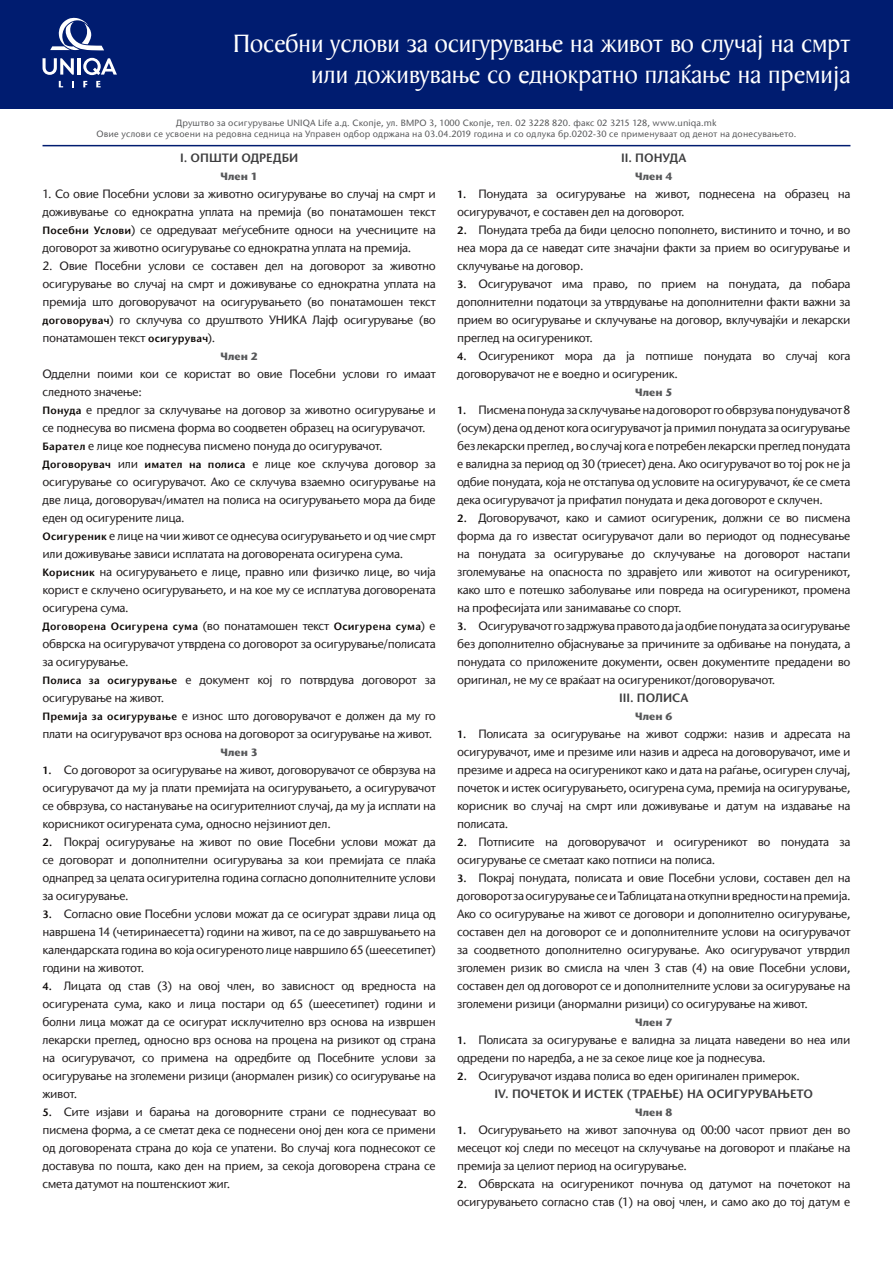
<style>
.page{position:relative;width:893px;height:1263px;background:#fff}
.page>*{position:absolute;margin:0;border:0;box-sizing:border-box;transform-origin:0 0}
.поглавје_наслов{font:27px/31.5px "Baker Signet";color:#fff;text-align:right}
.текст{font:500 12px/18px "Stone Sans ITC";letter-spacing:-.03em;color:#231f20;text-align:justify}
.член_наслов{font:600 12px "Stone Sans ITC";color:#3e3e3f}
.текст-2{font:600 10.5px "Stone Sans ITC";letter-spacing:.025em;color:#0c0806}
.член{font:700 10.5px "Stone Sans ITC";color:#57585a}
.наслов_хедер{font:500 9px "Stone Sans ITC";letter-spacing:.015em;color:#57585a}
.s1{font-weight:600;font-size:10.5px;color:#0c0806}
.s2{font-weight:500;font-size:12px;color:#231f20}
</style>
<div class="page">
<div style="left:0;top:0;width:893px;height:108px;background:#001c70"></div>
<hr style="left:77px;top:58px;width:4px;height:17px;background:#fff">
<svg style="left:83px;top:58px;width:34px;height:17px"></svg>
<svg style="left:50px;top:17px;width:54px;height:33px"></svg>
<hr style="left:43px;top:145px;width:807px;height:1px;background:#001c70">
<svg style="left:43px;top:58px;width:31px;height:17px"></svg>
<svg style="left:59px;top:81px;width:4px;height:6px"></svg>
<svg style="left:72px;top:81px;width:2px;height:6px"></svg>
<svg style="left:83px;top:81px;width:4px;height:6px"></svg>
<svg style="left:96px;top:81px;width:5px;height:6px"></svg>
<p class="поглавје_наслов" style="left:233px;top:28px;width:619px">Посебни услови за осигурување на живот во случај на смрт или доживување со еднократно плаќање на премија</p>
<p class="наслов_хедер" style="left:176px;top:117px;width:542px">Друштво за осигурување UNIQA Life а.д. Скопје, ул. ВМРО 3, 1000 Скопје, тел. 02 3228 820. факс 02 3215 128, www.uniqa.mk</p>
<p class="наслов_хедер" style="left:97px;top:128px;width:701px">Овие услови се усвоени на редовна седница на Управен одбор одржана на 03.04.2019 година и со одлука бр.0202-30 се применуваат од денот на донесувањето.</p>
<p class="член_наслов" style="left:180px;top:150px;width:120px">I. ОПШТИ ОДРЕДБИ</p>
<p class="член" style="left:220px;top:169px;width:39px">Член 1</p>
<p class="текст" style="left:43px;top:185px;width:395px">1. Со овие Посебни услови за животно осигурување во случај на смрт и доживување со еднократна уплата на премија (во понатамошен текст <span class="s1">Посебни Услови</span>) се одредуваат меѓусебните односи на учесниците на договорот за животно осигурување со еднократна уплата на премија.</p>
<p class="текст" style="left:43px;top:257px;width:395px">2. Овие Посебни услови се составен дел на договорот за животно осигурување во случај на смрт и доживување со еднократна уплата на премија што договорувачот на осигурувањето (во понатамошен текст <span class="s1">договорувач</span>) го склучува со друштвото УНИКА Лајф осигурување (во понатамошен текст <span class="s1">осигурувач</span>).</p>
<p class="член" style="left:220px;top:349px;width:39px">Член 2</p>
<p class="текст" style="left:43px;top:365px;width:395px">Одделни поими кои се користат во овие Посебни услови го имаат следното значење:</p>
<p class="текст" style="left:43px;top:401px;width:395px"><span class="s1">Понуда</span> е предлог за склучување на договор за животно осигурување и се поднесува во писмена форма во соодветен образец на осигурувачот.</p>
<p class="текст" style="left:43px;top:437px;width:342px"><span class="s1">Барател</span> е лице кое поднесува писмено понуда до осигурувачот.</p>
<p class="текст" style="left:43px;top:455px;width:395px"><span class="s1">Договорувач</span> или <span class="s1">имател на полиса</span> е лице кое склучува договор за осигурување со осигурувачот. Ако се склучува взаемно осигурување на две лица, договорувач/имател на полиса на осигурувањето мора да биде еден од осигурените лица.</p>
<p class="текст" style="left:43px;top:527px;width:395px"><span class="s1">Осигуреник</span> е лице на чии живот се однесува осигурувањето и од чие смрт или доживување зависи исплатата на договорената осигурена сума.</p>
<p class="текст" style="left:43px;top:563px;width:395px"><span class="s1">Корисник</span> на осигурувањето е лице, правно или физичко лице, во чија корист е склучено осигурувањето, и на кое му се исплатува договорената осигурена сума.</p>
<p class="текст-2" style="left:43px;top:620px;width:395px">Договорена Осигурена сума <span class="s2">(во понатамошен текст</span> Осигурена сума<span class="s2">) е</span></p>
<p class="текст" style="left:43px;top:635px;width:395px">обврска на осигурувачот утврдена со договорот за осигурување/полисата за осигурување.</p>
<p class="текст" style="left:43px;top:671px;width:395px"><span class="s1">Полиса за осигурување</span> е документ кој го потврдува договорот за осигурување на живот.</p>
<p class="текст" style="left:43px;top:707px;width:395px"><span class="s1">Премија за осигурување</span> е износ што договорувачот е должен да му го плати на осигурувачот врз основа на договорот за осигурување на живот.</p>
<p class="член" style="left:220px;top:745px;width:39px">Член 3</p>
<p class="текст" style="left:43px;top:761px;width:395px"><span class="s1">1.</span> Со договорот за осигурување на живот, договорувачот се обврзува на осигурувачот да му ја плати премијата на осигурувањето, а осигурувачот се обврзува, со настанување на осигурителниот случај, да му ја исплати на корисникот осигурената сума, односно нејзиниот дел.</p>
<p class="текст" style="left:43px;top:833px;width:395px"><span class="s1">2.</span> Покрај осигурување на живот по овие Посебни услови можат да се договорат и дополнителни осигурувања за кои премијата се плаќа однапред за целата осигурителна година согласно дополнителните услови за осигурување.</p>
<p class="текст" style="left:43px;top:905px;width:395px"><span class="s1">3.</span> Согласно овие Посебни услови можат да се осигурат здрави лица од навршена 14 (четиринаесетта) години на живот, па се до завршувањето на календарската година во која осигуреното лице навршило 65 (шеесетипет) години на животот.</p>
<p class="текст" style="left:43px;top:977px;width:395px"><span class="s1">4.</span> Лицата од став (3) на овој член, во зависност од вредноста на осигурената сума, како и лица постари од 65 (шеесетипет) години и болни лица можат да се осигурат исклучително врз основа на извршен лекарски преглед, односно врз основа на процена на ризикот од страна на осигурувачот, со примена на одредбите од Посебните услови за осигурување на зголемени ризици (анормален ризик) со осигурување на живот.</p>
<p class="текст" style="left:43px;top:1103px;width:395px"><span class="s1">5.</span> Сите изјави и барања на договорните страни се поднесуваат во писмена форма, а се сметат дека се поднесени оној ден кога се примени од договорената страна до која се упатени. Во случај кога поднесокот се доставува по пошта, како ден на прием, за секоја договорена страна се смета датумот на поштенскиот жиг.</p>
<p class="член_наслов" style="left:621px;top:150px;width:67px">II. ПОНУДА</p>
<p class="член" style="left:635px;top:169px;width:39px">Член 4</p>
<p class="текст" style="left:457px;top:185px;width:395px"><span class="s1">1.</span> Понудата за осигурување на живот, поднесена на образец на осигурувачот, е составен дел на договорот.</p>
<p class="текст" style="left:457px;top:221px;width:395px"><span class="s1">2.</span> Понудата треба да биди целосно пополнето, вистинито и точно, и во неа мора да се наведат сите значајни факти за прием во осигурување и склучување на договор.</p>
<p class="текст" style="left:457px;top:275px;width:395px"><span class="s1">3.</span> Осигурувачот има право, по прием на понудата, да побара дополнителни податоци за утврдување на дополнителни факти важни за прием во осигурување и склучување на договор, вклучувајќи и лекарски преглед на осигуреникот.</p>
<p class="текст" style="left:457px;top:347px;width:395px"><span class="s1">4.</span> Осигуреникот мора да ја потпише понудата во случај кога договорувачот не е воедно и осигуреник.</p>
<p class="член" style="left:635px;top:385px;width:39px">Член 5</p>
<p class="текст" style="left:457px;top:401px;width:395px"><span class="s1">1.</span> Писмена понуда за склучување на договорот го обврзува понудувачот 8 (осум) дена од денот кога осигурувачот ја примил понудата за осигурување без лекарски преглед , во случај кога е потребен лекарски преглед понудата е валидна за период од 30 (триесет) дена. Ако осигурувачот во тој рок не ја одбие понудата, која не отстапува од условите на осигурувачот, ќе се смета дека осигурувачот ја прифатил понудата и дека договорот е склучен.</p>
<p class="текст" style="left:457px;top:509px;width:395px"><span class="s1">2.</span> Договорувачот, како и самиот осигуреник, должни се во писмена форма да го известат осигурувачот дали во периодот од поднесување на понудата за осигурување до склучување на договорот настапи зголемување на опасноста по здравјето или животот на осигуреникот, како што е потешко заболување или повреда на осигуреникот, промена на професијата или занимавање со спорт.</p>
<p class="текст" style="left:457px;top:617px;width:395px"><span class="s1">3.</span> Осигурувачот го задржува правото да ја одбие понудата за осигурување без дополнително објаснување за причините за одбивање на понудата, а понудата со приложените документи, освен документите предадени во оригинал, не му се враќаат на осигуреникот/договорувачот.</p>
<p class="член_наслов" style="left:619px;top:690px;width:71px">III. ПОЛИСА</p>
<p class="член" style="left:635px;top:709px;width:39px">Член 6</p>
<p class="текст" style="left:457px;top:725px;width:395px"><span class="s1">1.</span> Полисата за осигурување на живот содржи: назив и адресата на осигурувачот, име и презиме или назив и адреса на договорувачот, име и презиме и адреса на осигуреникот како и дата на раѓање, осигурен случај, почеток и истек осигурувањето, осигурена сума, премија на осигурување, корисник во случај на смрт или доживување и датум на издавање на полисата.</p>
<p class="текст" style="left:457px;top:833px;width:395px"><span class="s1">2.</span> Потписите на договорувачот и осигуреникот во понудата за осигурување се сметаат како потписи на полиса.</p>
<p class="текст" style="left:457px;top:869px;width:395px"><span class="s1">3.</span> Покрај понудата, полисата и овие Посебни услови, составен дел на договорот за осигурување се и Таблицата на откупни вредности на премија.<br>Ако со осигурување на живот се договори и дополнително осигурување, составен дел на договорот се и дополнителните услови на осигурувачот за соодветното дополнително осигурување. Ако осигурувачот утврдил зголемен ризик во смисла на член 3 став (4) на овие Посебни услови, составен дел од договорот се и дополнителните услови за осигурување на зголемени ризици (анормални ризици) со осигурување на живот.</p>
<p class="член" style="left:635px;top:1015px;width:39px">Член 7</p>
<p class="текст" style="left:457px;top:1031px;width:395px"><span class="s1">1.</span> Полисата за осигурување е валидна за лицата наведени во неа или одредени по наредба, а не за секое лице кое ја поднесува.</p>
<p class="текст" style="left:457px;top:1067px;width:344px"><span class="s1">2.</span> Осигурувачот издава полиса во еден оригинален примерок.</p>
<p class="член_наслов" style="left:495px;top:1086px;width:320px">IV. ПОЧЕТОК И ИСТЕК (ТРАЕЊЕ) НА ОСИГУРУВАЊЕТО</p>
<p class="член" style="left:635px;top:1105px;width:39px">Член 8</p>
<p class="текст" style="left:457px;top:1121px;width:395px"><span class="s1">1.</span> Осигурувањето на живот започнува од 00:00 часот првиот ден во месецот кој следи по месецот на склучување на договорот и плаќање на премија за целиот период на осигурување.</p>
<p class="текст" style="left:457px;top:1175px;width:395px"><span class="s1">2.</span> Обврската на осигуреникот почнува од датумот на почетокот на осигурувањето согласно став (1) на овој член, и само ако до тој датум е</p>
</div>
